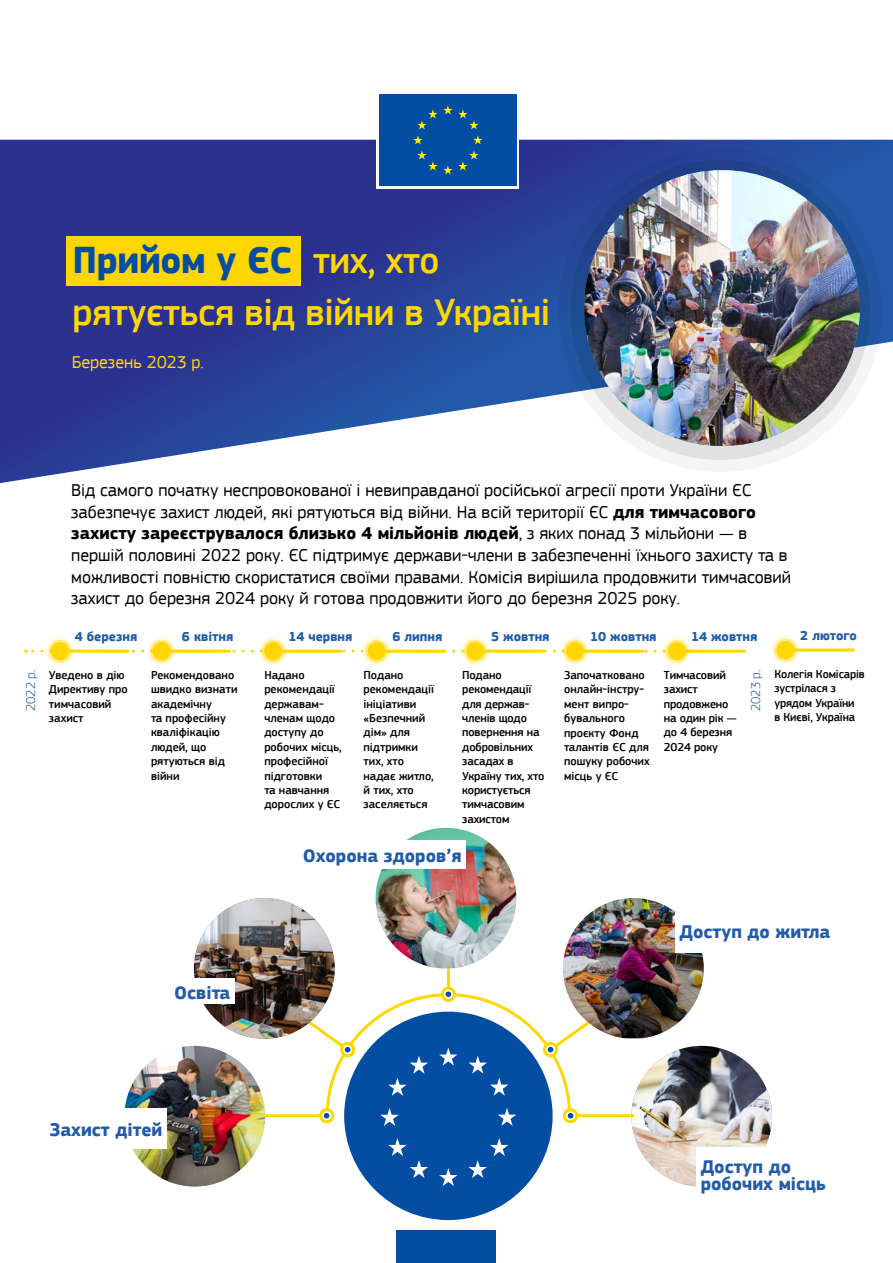
<style>
.page{position:relative;width:893px;height:1263px;background:#fff}
.page>*{position:absolute;margin:0;border:0;box-sizing:border-box;transform-origin:0 0}
.t1{font:500 39px/52.5px "EC Square Sans Pro";letter-spacing:-.01em;color:#ffd700}
.numbers{font:700 18.9px/17.4px "EC Square Sans Pro";color:#225ba9}
.INTRO{font:18px/21.6px "EC Square Sans Pro";color:#000}
.t2{font:18px "EC Square Sans Pro";color:#ffd700}
.numbers-2{font:700 13.5px "EC Square Sans Pro";color:#225ba9}
.numbers-3{font:300 13.5px "EC Square Sans Pro";color:#225ba9}
.TIMELINE{font:500 12px/14.4px "EC Square Sans Pro";color:#000}
.s1{font-weight:700;color:#034ea2}
.s2{font-weight:700}
</style>
<div class="page">
<svg style="left:0;top:140px;width:893px;height:343px"></svg>
<div style="left:67px;top:236px;width:234px;height:50px;background:#ffd700"></div>
<svg style="left:558px;top:148px;width:324px;height:324px"></svg>
<img style="left:584px;top:170px;width:276px;height:276px;border-radius:138px">
<svg style="left:25px;top:650px;width:638px;height:3px"></svg>
<hr style="left:57px;top:650px;width:71px;height:3px;background:#ffd600">
<svg style="left:46px;top:637px;width:28px;height:28px"></svg>
<svg style="left:49px;top:640px;width:22px;height:23px"></svg>
<div style="left:51px;top:642px;width:18px;height:18px;background:#ffd600;border-radius:50%"></div>
<hr style="left:270px;top:650px;width:71px;height:3px;background:#ffd600">
<svg style="left:259px;top:637px;width:28px;height:28px"></svg>
<svg style="left:262px;top:640px;width:22px;height:23px"></svg>
<div style="left:264px;top:642px;width:18px;height:18px;background:#ffd600;border-radius:50%"></div>
<hr style="left:374px;top:650px;width:70px;height:3px;background:#ffd600">
<svg style="left:363px;top:637px;width:28px;height:28px"></svg>
<svg style="left:365px;top:640px;width:23px;height:23px"></svg>
<div style="left:368px;top:642px;width:18px;height:18px;background:#ffd600;border-radius:50%"></div>
<hr style="left:472px;top:650px;width:71px;height:3px;background:#ffd600">
<svg style="left:461px;top:637px;width:28px;height:28px"></svg>
<svg style="left:464px;top:640px;width:23px;height:23px"></svg>
<div style="left:466px;top:642px;width:18px;height:18px;background:#ffd600;border-radius:50%"></div>
<hr style="left:674px;top:650px;width:71px;height:3px;background:#ffd600">
<svg style="left:663px;top:637px;width:28px;height:28px"></svg>
<svg style="left:665px;top:640px;width:23px;height:23px"></svg>
<div style="left:668px;top:642px;width:18px;height:18px;background:#ffd600;border-radius:50%"></div>
<hr style="left:159px;top:650px;width:70px;height:3px;background:#ffd600">
<svg style="left:148px;top:637px;width:28px;height:28px"></svg>
<svg style="left:150px;top:640px;width:23px;height:23px"></svg>
<div style="left:153px;top:642px;width:18px;height:18px;background:#ffd600;border-radius:50%"></div>
<hr style="left:572px;top:650px;width:71px;height:3px;background:#ffd600">
<svg style="left:561px;top:637px;width:28px;height:28px"></svg>
<svg style="left:564px;top:640px;width:22px;height:23px"></svg>
<div style="left:566px;top:642px;width:18px;height:18px;background:#ffd600;border-radius:50%"></div>
<hr style="left:447px;top:932px;width:3px;height:59px;background:#ffd700">
<svg style="left:442px;top:988px;width:12px;height:12px"></svg>
<div style="left:441px;top:986px;width:15px;height:16px;border:3px solid #ffd700;border-radius:50%"></div>
<img style="left:124px;top:1046px;width:141px;height:140px;border-radius:70px">
<img style="left:631px;top:1046px;width:141px;height:140px;border-radius:70px">
<img style="left:194px;top:898px;width:141px;height:140px">
<div style="left:696px;top:1147px;width:154px;height:54px;background:#fff"></div>
<div style="left:99px;top:979px;width:136px;height:25px;background:#fff"></div>
<div style="left:31px;top:1108px;width:136px;height:41px;background:#fff"></div>
<img style="left:376px;top:828px;width:140px;height:140px">
<div style="left:287px;top:840px;width:179px;height:28px;background:#fff"></div>
<img style="left:563px;top:898px;width:141px;height:140px">
<div style="left:675px;top:910px;width:175px;height:43px;background:#fff"></div>
<svg style="left:539px;top:1009px;width:66px;height:50px"></svg>
<svg style="left:445px;top:991px;width:6px;height:6px"></svg>
<svg style="left:293px;top:1009px;width:66px;height:50px"></svg>
<div style="left:344px;top:1012px;width:209px;height:208px;background:#034ea2;border-radius:50%"></div>
<svg style="left:439px;top:1047px;width:19px;height:19px"></svg>
<svg style="left:388px;top:1056px;width:40px;height:40px"></svg>
<svg style="left:468px;top:1056px;width:40px;height:40px"></svg>
<hr style="left:264px;top:1114px;width:60px;height:3px;background:#ffd700">
<hr style="left:573px;top:1114px;width:60px;height:3px;background:#ffd700">
<svg style="left:318px;top:1108px;width:261px;height:138px"></svg>
<hr style="left:782px;top:648px;width:71px;height:3px;background:#ffd600">
<svg style="left:771px;top:636px;width:28px;height:28px"></svg>
<svg style="left:774px;top:639px;width:23px;height:22px"></svg>
<div style="left:776px;top:641px;width:18px;height:18px;background:#ffd600;border-radius:50%"></div>
<div style="left:397px;top:1230px;width:99px;height:33px;background:#034ea2"></div>
<div style="left:376px;top:92px;width:143px;height:97px;background:#fff"></div>
<div style="left:379px;top:94px;width:138px;height:92px;background:#034ea2"></div>
<svg style="left:413px;top:135px;width:10px;height:9px"></svg>
<svg style="left:417px;top:150px;width:62px;height:24px"></svg>
<svg style="left:473px;top:135px;width:10px;height:9px"></svg>
<svg style="left:417px;top:105px;width:62px;height:24px"></svg>
<p class="t1" style="left:73px;top:234px;width:479px"><span class="s1">Прийом у ЄС</span> тих, хто рятується від війни в Україні</p>
<p class="t2" style="left:72px;top:351px;width:134px">Березень 2023 р.</p>
<p class="INTRO" style="left:71px;top:479px;width:721px">Від самого початку неспровокованої і невиправданої російської агресії проти України ЄС забезпечує захист людей, які рятуються від війни. На всій території ЄС <span class="s2">для тимчасового захисту зареєструвалося близько 4 мільйонів людей</span>, з яких понад 3 мільйони — в першій половині 2022 року. ЄС підтримує держави-члени в забезпеченні їхнього захисту та в можливості повністю скористатися своїми правами. Комісія вирішила продовжити тимчасовий захист до березня 2024 року й готова продовжити його до березня 2025 року.</p>
<p class="numbers-2" style="left:75px;top:628px;width:64px">4 березня</p>
<p class="numbers-2" style="left:182px;top:628px;width:53px">6 квітня</p>
<p class="numbers-2" style="left:691px;top:628px;width:68px">14 жовтня</p>
<p class="TIMELINE" style="left:151px;top:668px;width:88px">Рекомендовано швидко визнати академічну<br>та професійну кваліфікацію людей, що рятуються від війни</p>
<p class="numbers-2" style="left:392px;top:628px;width:51px">6 липня</p>
<p class="numbers-2" style="left:491px;top:628px;width:60px">5 жовтня</p>
<p class="numbers-2" style="left:288px;top:628px;width:66px">14 червня</p>
<p class="numbers-2" style="left:590px;top:628px;width:68px">10 жовтня</p>
<p class="TIMELINE" style="left:564px;top:668px;width:87px">Започатковано онлайн-інстру&shy;мент випро&shy;бувального проєкту Фонд талантів ЄС для пошуку робочих місць у ЄС</p>
<p class="numbers-3" style="left:23px;top:711px;width:43px;rotate:-90deg">2022 р.</p>
<p class="numbers-3" style="left:748px;top:711px;width:43px;rotate:-90deg">2023 р.</p>
<p class="TIMELINE" style="left:664px;top:668px;width:74px">Тимчасовий захист продовжено на один рік — до 4 березня<br>2024 року</p>
<p class="TIMELINE" style="left:49px;top:668px;width:80px">Уведено в дію<br>Директиву про тимчасовий захист</p>
<p class="TIMELINE" style="left:264px;top:668px;width:79px">Надано рекомендації державам&shy;членам щодо доступу до робочих місць, професійної підготовки<br>та навчання дорослих у ЄС</p>
<p class="TIMELINE" style="left:364px;top:668px;width:72px">Подано рекомендації ініціативи «Безпечний дім» для підтримки тих, хто надає житло, й тих, хто заселяється</p>
<p class="TIMELINE" style="left:462px;top:668px;width:84px">Подано рекомендації для держав&shy;членів щодо повернення на добровільних засадах в<br>Україну тих, хто користується тимчасовим захистом</p>
<p class="numbers" style="left:303px;top:847px;width:161px">Охорона здоров’я</p>
<p class="numbers-2" style="left:800px;top:627px;width:58px">2 лютого</p>
<p class="TIMELINE" style="left:774px;top:667px;width:92px">Колегія Комісарів зустрілася з урядом України<br>в Києві, Україна</p>
<p class="numbers" style="left:174px;top:984px;width:58px">Освіта</p>
<p class="numbers" style="left:50px;top:1121px;width:114px">Захист дітей</p>
<p class="numbers" style="left:679px;top:924px;width:152px">Доступ до житла</p>
<p class="numbers" style="left:701px;top:1158px;width:127px">Доступ до робочих місць</p>
</div>
